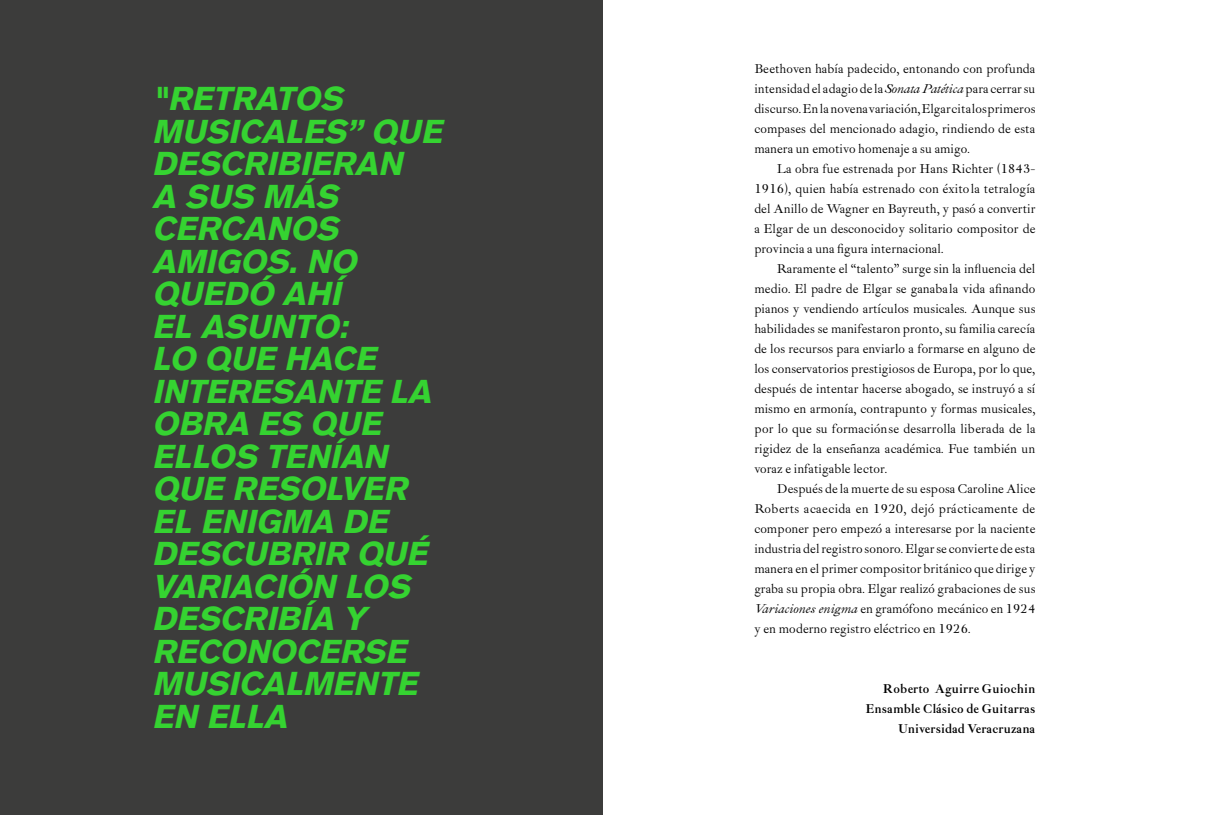
<style>
.page{position:relative;width:1205px;height:815px;background:#fff}
.page>*{position:absolute;margin:0;border:0;box-sizing:border-box;transform-origin:0 0}
.t1{font:italic 900 32.5px/32.5px "Basic Commercial LT Com";color:#35d331}
.t2{font:13.12px/20px "Ibarra Real";letter-spacing:.005em;color:#000;text-align:justify}
.t3{font:700 13.12px/20px "Ibarra Real";letter-spacing:.005em;color:#000;text-align:right}
.s1{font-style:italic}
</style>
<div class="page">
<div style="left:0;top:0;width:602px;height:815px;background:#3c3c3b"></div>
<p class="t1" style="left:155px;top:82px;width:291px">"RETRATOS<br>MUSICALES” QUE<br>DESCRIBIERAN<br>A SUS MÁS<br>CERCANOS<br>AMIGOS. NO<br>QUEDÓ AHÍ<br>EL ASUNTO:<br>LO QUE HACE<br>INTERESANTE LA<br>OBRA ES QUE<br>ELLOS TENÍAN<br>QUE RESOLVER<br>EL ENIGMA DE<br>DESCUBRIR QUÉ<br>VARIACIÓN LOS<br>DESCRIBÍA Y<br>RECONOCERSE<br>MUSICALMENTE<br>EN ELLA</p>
<p class="t2" style="left:754px;top:59px;width:283px">Beethoven había padecido, entonando con profunda intensidad el adagio de la <span class="s1">Sonata Patética</span> para cerrar su discurso. En la novena variación, Elgar cita los primeros compases del mencionado adagio, rindiendo de esta manera un emotivo homenaje a su amigo.</p>
<p class="t2" style="left:754px;top:159px;width:283px;text-indent:22px">La obra fue estrenada por Hans Richter (1843- 1916), quien había estrenado con éxito la tetralogía del Anillo de Wagner en Bayreuth, y pasó a convertir a Elgar de un desconocido y solitario compositor de provincia a una figura internacional.</p>
<p class="t2" style="left:754px;top:259px;width:283px;text-indent:22px">Raramente el “talento” surge sin la influencia del medio. El padre de Elgar se ganaba la vida afinando pianos y vendiendo artículos musicales. Aunque sus habilidades se manifestaron pronto, su familia carecía de los recursos para enviarlo a formarse en alguno de los conservatorios prestigiosos de Europa, por lo que, después de intentar hacerse abogado, se instruyó a sí mismo en armonía, contrapunto y formas musicales, por lo que su formación se desarrolla liberada de la rigidez de la enseñanza académica. Fue también un voraz e infatigable lector.</p>
<p class="t2" style="left:754px;top:479px;width:283px;text-indent:22px">Después de la muerte de su esposa Caroline Alice Roberts acaecida en 1920, dejó prácticamente de componer pero empezó a interesarse por la naciente industria del registro sonoro. Elgar se convierte de esta manera en el primer compositor británico que dirige y graba su propia obra. Elgar realizó grabaciones de sus <span class="s1">Variaciones enigma</span> en gramófono mecánico en 1924 y en moderno registro eléctrico en 1926.</p>
<p class="t3" style="left:865px;top:679px;width:171px">Roberto Aguirre Guiochin<br>Ensamble Clásico de Guitarras<br>Universidad Veracruzana</p>
</div>
